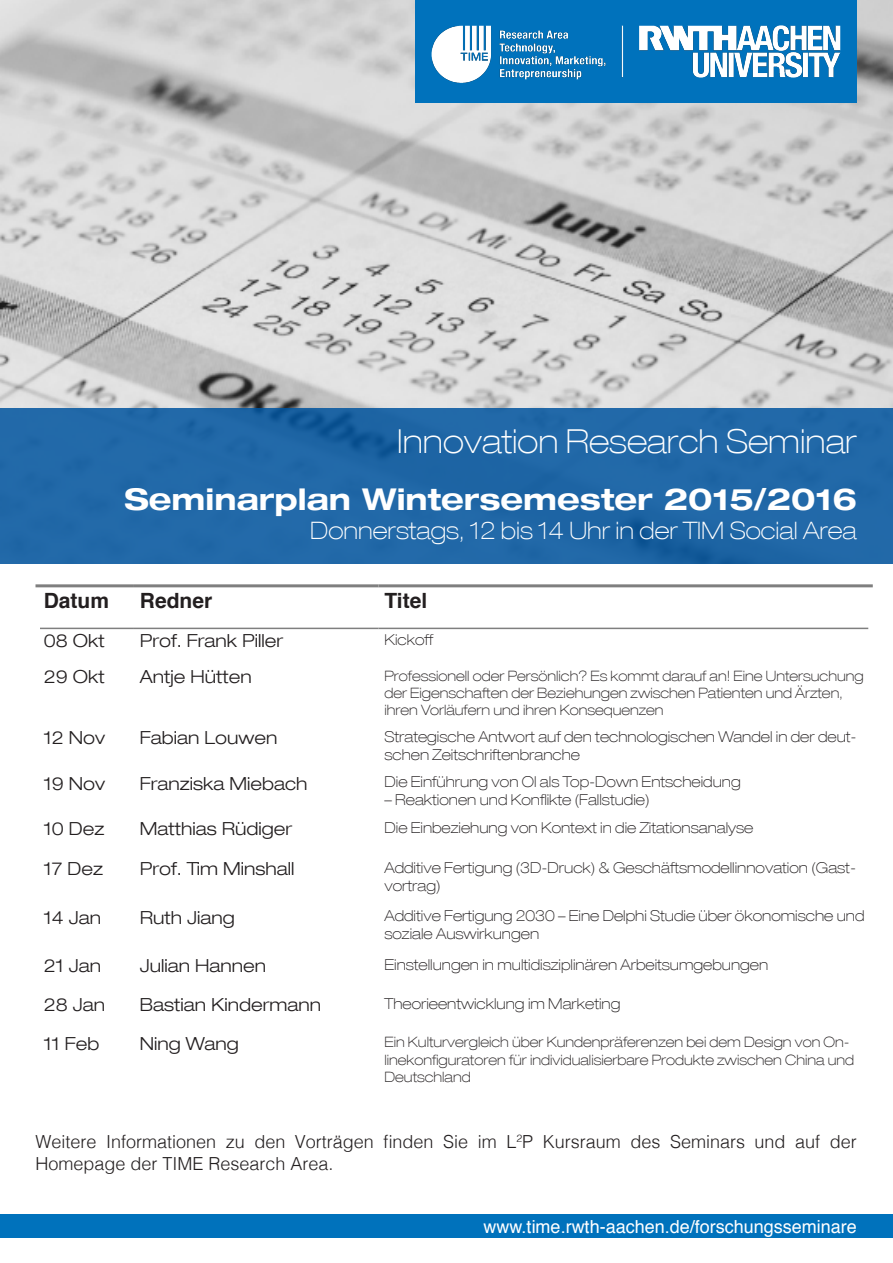
<style>
.page{position:relative;width:893px;height:1263px;background:#fff}
.page>*{position:absolute;margin:0;border:0;box-sizing:border-box;transform-origin:0 0}
.t1{font:100 expanded 33px "Helvetica Neue LT Com";color:#fff}
.t2{font:700 expanded 30px "Helvetica Neue LT Com";color:#fff}
.t3{font:100 expanded 24px "Helvetica Neue LT Com";color:#fff}
.t4{font:700 21px "Helvetica";color:#231f20}
.t5{font:300 expanded 18px "Helvetica Neue LT Com";color:#231f20}
.t6{font:300 18px/21.6px "Helvetica";color:#231f20}
.t7{font:18px "Helvetica";color:#fff}
.t8{font:100 expanded 15px/18px "Helvetica Neue LT Com";color:#231f20}
.t9{font:100 expanded 14.25px/17.1px "Helvetica Neue LT Com";color:#231f20}
</style>
<div class="page">
<img style="left:0;top:0;width:893px;height:408px">
<div style="left:0;top:1214px;width:893px;height:24px;background:#0072bc"></div>
<div style="left:0;top:408px;width:893px;height:155px;background:#2168a8"></div>
<img style="left:416px;top:0;width:441px;height:102px">
<hr style="left:36px;top:584px;width:98px;height:3px;background:#7f7f7f">
<hr style="left:134px;top:584px;width:244px;height:3px;background:#7f7f7f">
<hr style="left:378px;top:584px;width:495px;height:3px;background:#7f7f7f">
<hr style="left:40px;top:628px;width:94px;height:1px;background:#7f7f7f">
<hr style="left:134px;top:628px;width:244px;height:1px;background:#7f7f7f">
<hr style="left:378px;top:628px;width:490px;height:1px;background:#7f7f7f">
<p class="t1" style="left:397px;top:421px;width:461px">Innovation Research Seminar</p>
<p class="t2" style="left:124px;top:480px;width:734px">Seminarplan Wintersemester 2015/2016</p>
<p class="t3" style="left:310px;top:516px;width:548px">Donnerstags, 12 bis 14 Uhr in der TIM Social Area</p>
<p class="t4" style="left:44px;top:583px;width:67px">Datum</p>
<p class="t4" style="left:140px;top:583px;width:74px">Redner</p>
<p class="t4" style="left:384px;top:583px;width:44px">Titel</p>
<p class="t5" style="left:44px;top:630px;width:63px">08 Okt</p>
<p class="t5" style="left:140px;top:630px;width:145px">Prof. Frank Piller</p>
<p class="t8" style="left:384px;top:630px;width:50px">Kickoff</p>
<p class="t5" style="left:44px;top:666px;width:63px">29 Okt</p>
<p class="t5" style="left:140px;top:666px;width:113px">Antje Hütten</p>
<p class="t9" style="left:384px;top:667px;width:481px">Professionell oder Persönlich? Es kommt darauf an! Eine Untersuchung der Eigenschaften der Beziehungen zwischen Patienten und Ärzten, ihren Vorläufern und ihren Konsequenzen</p>
<p class="t5" style="left:44px;top:726px;width:63px">12 Nov</p>
<p class="t5" style="left:140px;top:726px;width:139px">Fabian Louwen</p>
<p class="t8" style="left:384px;top:727px;width:474px">Strategische Antwort auf den technologischen Wandel in der deut&shy;schen Zeitschriftenbranche</p>
<p class="t5" style="left:44px;top:772px;width:63px">19 Nov</p>
<p class="t5" style="left:140px;top:772px;width:169px">Franziska Miebach</p>
<p class="t8" style="left:384px;top:773px;width:358px">Die Einführung von OI als Top-Down Entscheidung</p>
<p class="t8" style="left:384px;top:791px;width:266px">– Reaktionen und Konflikte (Fallstudie)</p>
<p class="t5" style="left:44px;top:818px;width:62px">10 Dez</p>
<p class="t5" style="left:140px;top:818px;width:154px">Matthias Rüdiger</p>
<p class="t8" style="left:384px;top:818px;width:370px">Die Einbeziehung von Kontext in die Zitationsanalyse</p>
<p class="t5" style="left:44px;top:857px;width:61px">17 Dez</p>
<p class="t5" style="left:140px;top:857px;width:156px">Prof. Tim Minshall</p>
<p class="t8" style="left:384px;top:858px;width:473px">Additive Fertigung (3D-Druck) &amp; Geschäftsmodellinnovation (Gast&shy;vortrag)</p>
<p class="t5" style="left:44px;top:906px;width:59px">14 Jan</p>
<p class="t5" style="left:140px;top:906px;width:97px">Ruth Jiang</p>
<p class="t8" style="left:384px;top:907px;width:481px">Additive Fertigung 2030 – Eine Delphi Studie über ökonomische und soziale Auswirkungen</p>
<p class="t5" style="left:44px;top:955px;width:59px">21 Jan</p>
<p class="t5" style="left:140px;top:955px;width:128px">Julian Hannen</p>
<p class="t8" style="left:384px;top:956px;width:385px">Einstellungen in multidisziplinären Arbeitsumgebungen</p>
<p class="t5" style="left:44px;top:993px;width:63px">28 Jan</p>
<p class="t5" style="left:140px;top:993px;width:183px">Bastian Kindermann</p>
<p class="t8" style="left:384px;top:994px;width:238px">Theorieentwicklung im Marketing</p>
<p class="t5" style="left:44px;top:1032px;width:57px">11 Feb</p>
<p class="t5" style="left:140px;top:1032px;width:101px">Ning Wang</p>
<p class="t9" style="left:384px;top:1033px;width:471px">Ein Kulturvergleich über Kundenpräferenzen bei dem Design von On&shy;linekonfiguratoren für individualisierbare Produkte zwischen China und<br>Deutschland</p>
<p class="t6" style="left:36px;top:1130px;width:823px">Weitere Informationen zu den Vorträgen finden Sie im L<sup>2</sup>P Kursraum des Seminars und auf der<br>Homepage der TIME Research Area.</p>
<p class="t7" style="left:484px;top:1212px;width:375px">www.time.rwth-aachen.de/forschungsseminare</p>
</div>
